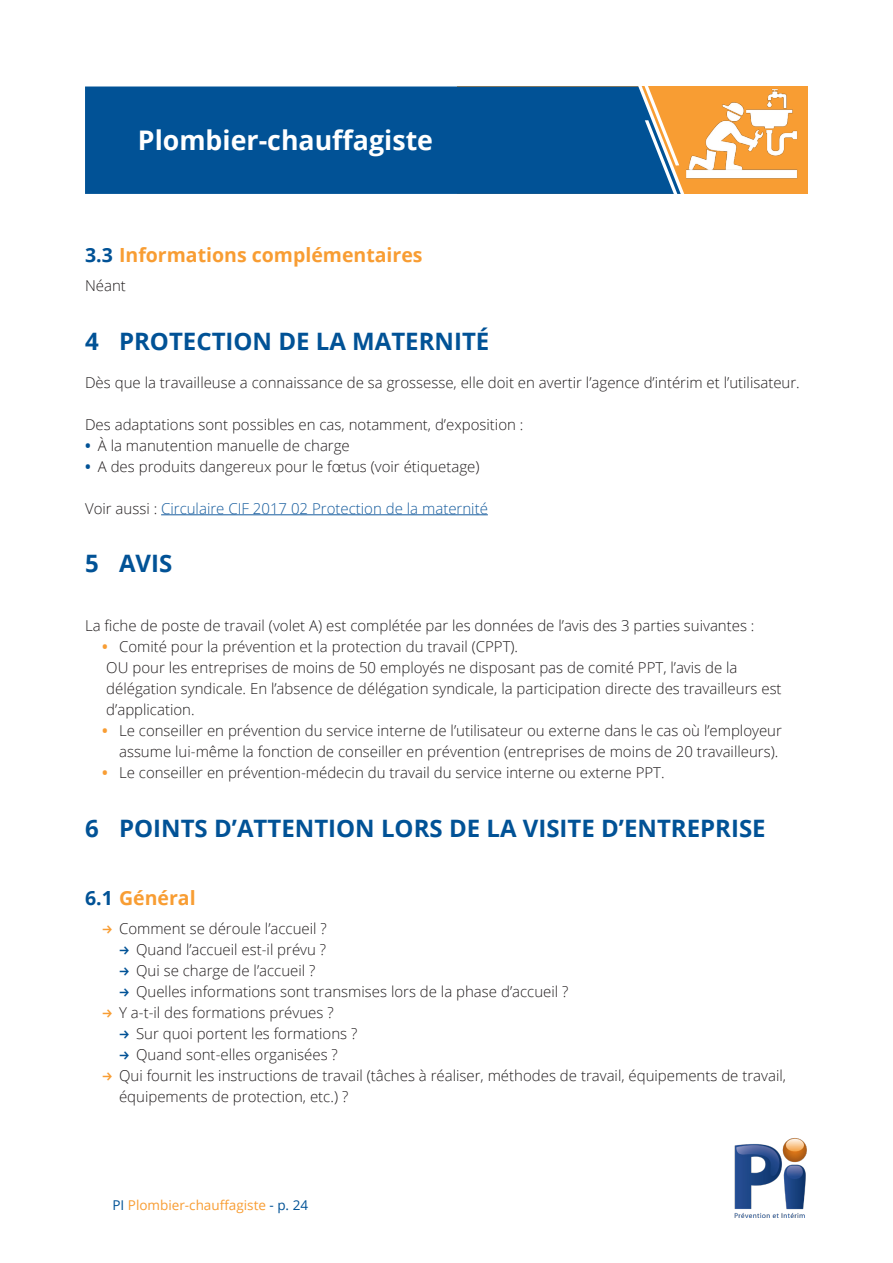
<style>
.page{position:relative;width:893px;height:1263px;background:#fff}
.page>*{position:absolute;margin:0;border:0;box-sizing:border-box;transform-origin:0 0}
.t1{font:700 27px "Open Sans";color:#fff}
.titel_1{font:700 24px "Open Sans";color:#015296}
.Titel_1_1{font:700 19.5px "Open Sans";color:#f89d33}
.Body_inspringing{font:300 15px/21px "Open Sans";color:#231f20}
.Body{font:300 15px "Open Sans";color:#231f20}
.Body-2{font:300 15px "Open Sans";color:#175d9e}
.t2{font:13.5px "Open Sans";color:#f89d33}
.s1{color:#015296}
.s2{font-weight:700;color:#015296}
.s3{color:#231f20}
.s4{font-weight:700;color:#f89d33}
</style>
<div class="page">
<div style="left:457px;top:87px;width:351px;height:107px;background:#f89d33"></div>
<div style="left:85px;top:87px;width:553px;height:107px;background:#015296"></div>
<svg style="left:638px;top:86px;width:49px;height:108px"></svg>
<img style="left:734px;top:1138px;width:73px;height:80px">
<img style="left:683px;top:87px;width:115px;height:96px">
<hr style="left:161px;top:514px;width:327px;height:1px;background:#175d9e">
<h1 class="t1" style="left:138px;top:121px;width:297px">Plombier-chauffagiste</h1>
<p class="Titel_1_1" style="left:85px;top:241px;width:339px"><span class="s1">3.3</span> Informations complémentaires</p>
<p class="Body" style="left:85px;top:275px;width:42px">Néant</p>
<p class="titel_1" style="left:85px;top:324px;width:406px">4 PROTECTION DE LA MATERNITÉ</p>
<p class="Body" style="left:85px;top:372px;width:716px">Dès que la travailleuse a connaissance de sa grossesse, elle doit en avertir l’agence d’intérim et l’utilisateur.</p>
<p class="Body" style="left:85px;top:414px;width:440px">Des adaptations sont possibles en cas, notamment, d’exposition :</p>
<p class="Body_inspringing" style="left:85px;top:434px;width:266px"><span class="s2">•</span> À la manutention manuelle de charge</p>
<p class="Body_inspringing" style="left:85px;top:455px;width:396px"><span class="s2">•</span> A des produits dangereux pour le fœtus (voir étiquetage)</p>
<p class="Body-2" style="left:85px;top:498px;width:404px"><span class="s3">Voir aussi :</span> Circulaire CIF 2017 02 Protection de la maternité</p>
<p class="titel_1" style="left:85px;top:547px;width:89px">5 AVIS</p>
<p class="Body" style="left:85px;top:615px;width:671px">La fiche de poste de travail (volet A) est complétée par les données de l’avis des 3 parties suivantes :</p>
<p class="Body_inspringing" style="left:102px;top:636px;width:418px"><span class="s4">•</span> Comité pour la prévention et la protection du travail (CPPT).</p>
<p class="Body_inspringing" style="left:106px;top:657px;width:677px">OU pour les entreprises de moins de 50 employés ne disposant pas de comité PPT, l’avis de la délégation syndicale. En l’absence de délégation syndicale, la participation directe des travailleurs est d’application.</p>
<p class="Body_inspringing" style="left:102px;top:720px;width:681px;text-align:right"><span class="s4">•</span> Le conseiller en prévention du service interne de l’utilisateur ou externe dans le cas où l’employeur assume lui-même la fonction de conseiller en prévention (entreprises de moins de 20 travailleurs).</p>
<p class="Body_inspringing" style="left:102px;top:762px;width:564px"><span class="s4">•</span> Le conseiller en prévention-médecin du travail du service interne ou externe PPT.</p>
<p class="titel_1" style="left:85px;top:811px;width:682px">6 POINTS D’ATTENTION LORS DE LA VISITE D’ENTREPRISE</p>
<p class="Titel_1_1" style="left:85px;top:884px;width:112px"><span class="s1">6.1</span> Général</p>
<p class="Body_inspringing" style="left:119px;top:918px;width:209px">Comment se déroule l’accueil ?</p>
<p class="Body_inspringing" style="left:136px;top:939px;width:192px">Quand l’accueil est-il prévu ?</p>
<p class="Body_inspringing" style="left:136px;top:960px;width:181px">Qui se charge de l’accueil ?</p>
<p class="Body_inspringing" style="left:136px;top:981px;width:434px">Quelles informations sont transmises lors de la phase d’accueil ?</p>
<p class="Body_inspringing" style="left:119px;top:1002px;width:216px">Y a-t-il des formations prévues ?</p>
<p class="Body_inspringing" style="left:136px;top:1023px;width:223px">Sur quoi portent les formations ?</p>
<p class="Body_inspringing" style="left:136px;top:1044px;width:203px">Quand sont-elles organisées ?</p>
<p class="Body_inspringing" style="left:119px;top:1065px;width:668px">Qui fournit les instructions de travail (tâches à réaliser, méthodes de travail, équipements de travail, équipements de protection, etc.) ?</p>
<p class="t2" style="left:112px;top:1196px;width:197px"><span class="s1">PI</span> Plombier-chauffagiste <span class="s1">- p. 24</span></p>
</div>
